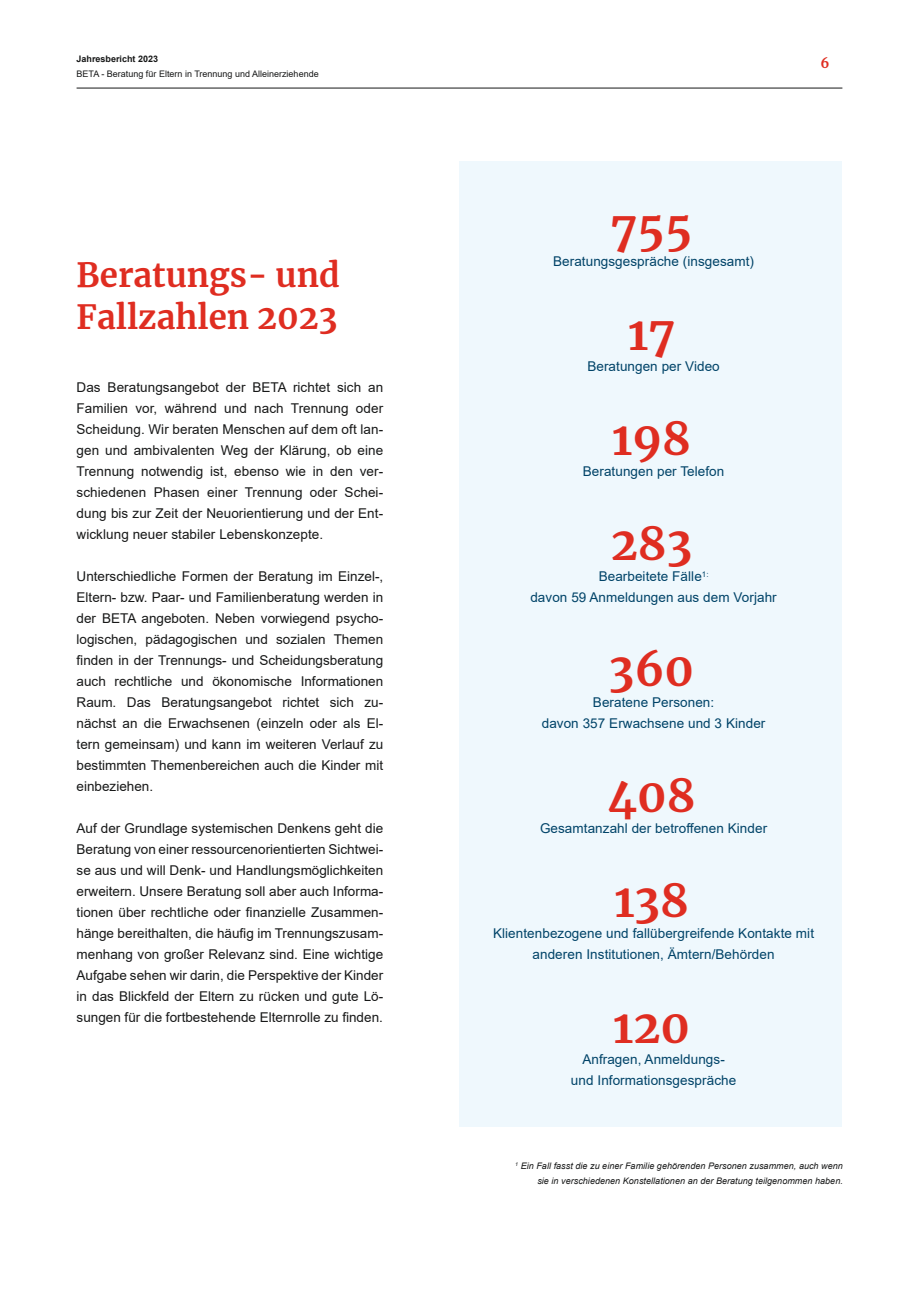
<style>
.page{position:relative;width:919px;height:1289px;background:#fff}
.page>*{position:absolute;margin:0;border:0;box-sizing:border-box;transform-origin:0 0}
.Headlinegröße_I_30_36_pt{font:700 45px "Merriweather";color:#df2d21}
.Headlinegröße_II_22_28_pt{font:700 33px/42px "Merriweather";color:#df2d21}
.Fließtext_10_14_pt{font:13.5px/21px "Arial";color:#171818;text-align:justify}
.Grafikunterschrift_10_14_pt{font:13.5px/21px "Arial";letter-spacing:.005em;color:#004368;text-align:center}
.Einleitungstext_10_14_pt{font:13.5px/21px "Arial";letter-spacing:.005em;color:#171818;text-align:justify}
.t1{font:700 13.5px "Merriweather";color:#df2d21}
.Marginalspalte_8_10_pt{font:italic 9px/15px "Arial";letter-spacing:.005em;color:#171818;text-align:right}
.t2{font:9px "Arial";color:#171818}
.t3{font:700 9px "Arial";color:#171818}
</style>
<div class="page">
<hr style="left:77px;top:88px;width:765px;height:1px;background:#171818">
<div style="left:459px;top:161px;width:383px;height:966px;background:#eff8fd"></div>
<p class="t3" style="left:77px;top:52px;width:83px">Jahresbericht 2023</p>
<p class="t2" style="left:77px;top:67px;width:243px">BETA - Beratung für Eltern in Trennung und Alleinerziehende</p>
<p class="Headlinegröße_II_22_28_pt" style="left:77px;top:253px;width:265px">Beratungs- und<br>Fallzahlen 2023</p>
<p class="Einleitungstext_10_14_pt" style="left:77px;top:376px;width:308px">Das Beratungsangebot der BETA richtet sich an Familien vor, während und nach Trennung oder Scheidung. Wir beraten Menschen auf dem oft lan&shy;gen und ambivalenten Weg der Klärung, ob eine Trennung notwendig ist, ebenso wie in den ver&shy;schiedenen Phasen einer Trennung oder Schei&shy;dung bis zur Zeit der Neuorientierung und der Ent&shy;wicklung neuer stabiler Lebenskonzepte.</p>
<p class="Fließtext_10_14_pt" style="left:77px;top:565px;width:308px">Unterschiedliche Formen der Beratung im Einzel-, Eltern- bzw. Paar- und Familienberatung werden in der BETA angeboten. Neben vorwiegend psycho&shy;logischen, pädagogischen und sozialen Themen finden in der Trennungs- und Scheidungsberatung auch rechtliche und ökonomische Informationen Raum. Das Beratungsangebot richtet sich zu&shy;nächst an die Erwachsenen (einzeln oder als El&shy;tern gemeinsam) und kann im weiteren Verlauf zu bestimmten Themenbereichen auch die Kinder mit einbeziehen.</p>
<p class="Fließtext_10_14_pt" style="left:77px;top:817px;width:308px">Auf der Grundlage systemischen Denkens geht die Beratung von einer ressourcenorientierten Sichtwei&shy;se aus und will Denk- und Handlungsmöglichkeiten erweitern. Unsere Beratung soll aber auch Informa&shy;tionen über rechtliche oder finanzielle Zusammen&shy;hänge bereithalten, die häufig im Trennungszusam&shy;menhang von großer Relevanz sind. Eine wichtige Aufgabe sehen wir darin, die Perspektive der Kinder in das Blickfeld der Eltern zu rücken und gute Lö&shy;sungen für die fortbestehende Elternrolle zu finden.</p>
<p class="t1" style="left:820px;top:54px;width:11px">6</p>
<p class="Headlinegröße_I_30_36_pt" style="left:610px;top:197px;width:83px">755</p>
<p class="Grafikunterschrift_10_14_pt" style="left:553px;top:250px;width:202px">Beratungsgespräche (insgesamt)</p>
<p class="Headlinegröße_I_30_36_pt" style="left:627px;top:302px;width:49px">17</p>
<p class="Grafikunterschrift_10_14_pt" style="left:587px;top:355px;width:134px">Beratungen per Video</p>
<p class="Headlinegröße_I_30_36_pt" style="left:611px;top:407px;width:81px">198</p>
<p class="Grafikunterschrift_10_14_pt" style="left:582px;top:460px;width:143px">Beratungen per Telefon</p>
<p class="Headlinegröße_I_30_36_pt" style="left:610px;top:512px;width:83px">283</p>
<p class="Grafikunterschrift_10_14_pt" style="left:598px;top:565px;width:111px">Bearbeitete Fälle<sup>1:</sup></p>
<p class="Grafikunterschrift_10_14_pt" style="left:530px;top:586px;width:248px">davon 59 Anmeldungen aus dem Vorjahr</p>
<p class="Headlinegröße_I_30_36_pt" style="left:608px;top:638px;width:87px">360</p>
<p class="Grafikunterschrift_10_14_pt" style="left:593px;top:691px;width:123px">Beratene Personen:</p>
<p class="Grafikunterschrift_10_14_pt" style="left:541px;top:712px;width:225px">davon 357 Erwachsene und 3 Kinder</p>
<p class="Headlinegröße_I_30_36_pt" style="left:607px;top:764px;width:90px">408</p>
<p class="Grafikunterschrift_10_14_pt" style="left:540px;top:817px;width:229px">Gesamtanzahl der betroffenen Kinder</p>
<p class="Headlinegröße_I_30_36_pt" style="left:614px;top:869px;width:76px">138</p>
<p class="Grafikunterschrift_10_14_pt" style="left:493px;top:922px;width:322px">Klientenbezogene und fallübergreifende Kontakte mit anderen Institutionen, Ämtern/Behörden</p>
<p class="Headlinegröße_I_30_36_pt" style="left:612px;top:995px;width:79px">120</p>
<p class="Grafikunterschrift_10_14_pt" style="left:582px;top:1048px;width:144px">Anfragen, Anmeldungs-</p>
<p class="Grafikunterschrift_10_14_pt" style="left:571px;top:1069px;width:167px">und Informationsgespräche</p>
<p class="Marginalspalte_8_10_pt" style="left:515px;top:1158px;width:329px"><sup>1</sup> Ein Fall fasst die zu einer Familie gehörenden Personen zusammen, auch wenn sie in verschiedenen Konstellationen an der Beratung teilgenommen haben.</p>
</div>
